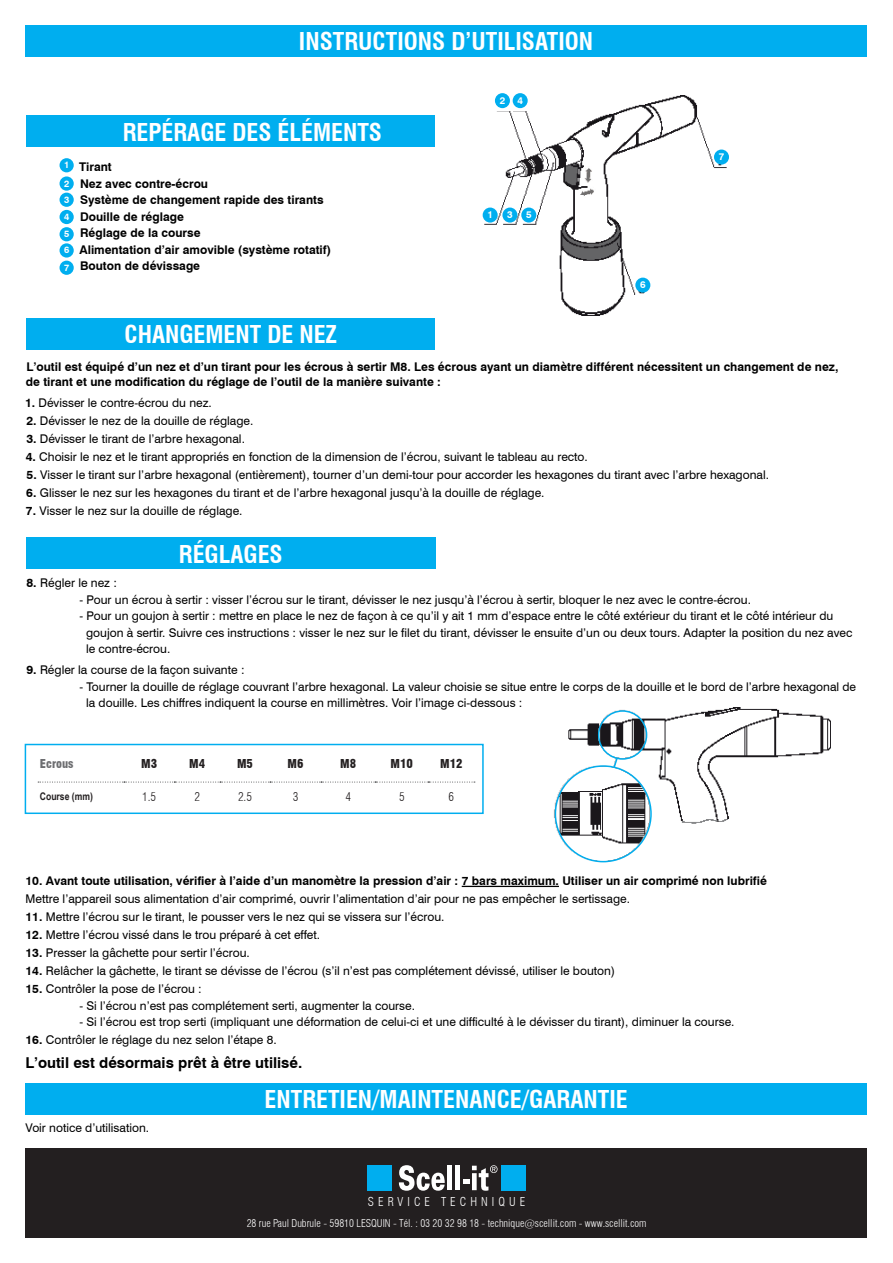
<style>
.page{position:relative;width:893px;height:1263px;background:#fff}
.page>*{position:absolute;margin:0;border:0;box-sizing:border-box;transform-origin:0 0}
.t1{font:700 condensed 24px "Swiss 721 BT";color:#fff}
.t2{font:700 15px "Swiss 721 BT";color:#000}
.t3{font:12px/16.5px "Swiss 721 BT";color:#000}
.t4{font:700 12px "Swiss 721 BT";color:#000}
.t5{font:300 condensed 12px "Swiss 721 BT";letter-spacing:.34em;color:#fff}
.spec_Diamètre{font:900 condensed 12px "Swiss 721 BT";color:#231f20}
.spec_corps{font:300 condensed 12px "Swiss 721 BT";color:#231f20}
.spec_en-tête{font:900 condensed 12px "Swiss 721 BT";color:#6c6d70}
.t6{font:300 condensed 10.5px "Swiss 721 BT";color:#fff}
.t7{font:700 10.5px "Arial Narrow";color:#231f20}
.t8{font:700 9.9px "Swiss 721 BT";color:#fff}
.t9{font:700 9.3px "Swiss 721 BT";color:#fff}
.s1{font-weight:700}
</style>
<div class="page">
<img style="left:482px;top:95px;width:247px;height:220px">
<div style="left:489px;top:85px;width:42px;height:26px;background:#fff"></div>
<div style="left:483px;top:208px;width:15px;height:15px;background:#00aeef;border-radius:50%"></div>
<div style="left:495px;top:93px;width:15px;height:15px;background:#00aeef;border-radius:50%"></div>
<div style="left:502px;top:208px;width:15px;height:15px;background:#00aeef;border-radius:50%"></div>
<div style="left:513px;top:93px;width:15px;height:15px;background:#00aeef;border-radius:50%"></div>
<div style="left:521px;top:208px;width:15px;height:15px;background:#00aeef;border-radius:50%"></div>
<div style="left:635px;top:278px;width:15px;height:15px;background:#00aeef;border-radius:50%"></div>
<div style="left:714px;top:150px;width:15px;height:15px;background:#00aeef;border-radius:50%"></div>
<div style="left:26px;top:1148px;width:841px;height:89px;background:#231f20"></div>
<div style="left:367px;top:1165px;width:25px;height:26px;background:#00aeef"></div>
<div style="left:501px;top:1165px;width:25px;height:26px;background:#00aeef"></div>
<svg style="left:399px;top:1165px;width:46px;height:26px"></svg>
<div style="left:447px;top:1166px;width:5px;height:24px;background:#fff"></div>
<hr style="left:456px;top:1166px;width:4px;height:24px;background:#fff">
<svg style="left:463px;top:1165px;width:35px;height:26px"></svg>
<div style="left:26px;top:1083px;width:841px;height:32px;background:#00aeef"></div>
<div style="left:26px;top:26px;width:841px;height:31px;background:#00aeef"></div>
<div style="left:26px;top:115px;width:409px;height:32px;background:#00aeef"></div>
<div style="left:26px;top:318px;width:409px;height:32px;background:#00aeef"></div>
<div style="left:26px;top:537px;width:410px;height:32px;background:#00aeef"></div>
<hr style="left:462px;top:886px;width:97px;height:1px;background:#000">
<div style="left:60px;top:158px;width:14px;height:14px;background:#00aeef;border-radius:50%"></div>
<div style="left:60px;top:176px;width:14px;height:15px;background:#00aeef;border-radius:50%"></div>
<div style="left:60px;top:193px;width:14px;height:14px;background:#00aeef;border-radius:50%"></div>
<div style="left:60px;top:210px;width:14px;height:14px;background:#00aeef;border-radius:50%"></div>
<div style="left:60px;top:227px;width:14px;height:14px;background:#00aeef;border-radius:50%"></div>
<div style="left:60px;top:243px;width:14px;height:15px;background:#00aeef;border-radius:50%"></div>
<div style="left:60px;top:261px;width:14px;height:14px;background:#00aeef;border-radius:50%"></div>
<img style="left:554px;top:707px;width:277px;height:156px">
<div style="left:598px;top:710px;width:49px;height:50px;border:1px solid #00aeef;border-radius:50%"></div>
<svg style="left:612px;top:756px;width:7px;height:13px"></svg>
<svg style="left:38px;top:781px;width:437px;height:2px"></svg>
<div style="left:25px;top:744px;width:459px;height:70px;border:2px solid #00aeef"></div>
<p class="t1" style="left:299px;top:27px;width:296px">INSTRUCTIONS D’UTILISATION</p>
<p class="t9" style="left:64px;top:159px;width:7px">1</p>
<p class="t9" style="left:64px;top:178px;width:7px">2</p>
<p class="t9" style="left:64px;top:194px;width:7px">3</p>
<p class="t9" style="left:64px;top:211px;width:7px">4</p>
<p class="t9" style="left:64px;top:228px;width:7px">5</p>
<p class="t9" style="left:64px;top:244px;width:7px">6</p>
<p class="t9" style="left:64px;top:262px;width:7px">7</p>
<p class="t1" style="left:123px;top:118px;width:261px">REPÉRAGE DES ÉLÉMENTS</p>
<p class="t4" style="left:79px;top:160px;width:34px">Tirant</p>
<p class="t4" style="left:80px;top:176px;width:130px">Nez avec contre-écrou</p>
<p class="t4" style="left:80px;top:193px;width:245px">Système de changement rapide des tirants</p>
<p class="t4" style="left:80px;top:209px;width:105px">Douille de réglage</p>
<p class="t4" style="left:80px;top:226px;width:122px">Réglage de la course</p>
<p class="t4" style="left:79px;top:242px;width:253px">Alimentation d’air amovible (système rotatif)</p>
<p class="t4" style="left:80px;top:259px;width:122px">Bouton de dévissage</p>
<p class="t1" style="left:125px;top:320px;width:214px">CHANGEMENT DE NEZ</p>
<p class="t8" style="left:500px;top:94px;width:7px">2</p>
<p class="t8" style="left:517px;top:94px;width:7px">4</p>
<p class="t8" style="left:487px;top:209px;width:7px">1</p>
<p class="t8" style="left:507px;top:209px;width:7px">3</p>
<p class="t8" style="left:526px;top:209px;width:7px">5</p>
<p class="t8" style="left:640px;top:279px;width:7px">6</p>
<p class="t8" style="left:719px;top:151px;width:7px">7</p>
<p class="t4" style="left:26px;top:359px;width:813px">L’outil est équipé d’un nez et d’un tirant pour les écrous à sertir M8. Les écrous ayant un diamètre différent nécessitent un changement de nez,</p>
<p class="t4" style="left:26px;top:374px;width:417px">de tirant et une modification du réglage de l’outil de la manière suivante :</p>
<p class="t3" style="left:25px;top:394px;width:188px"><span class="s1">1.</span> Dévisser le contre-écrou du nez.</p>
<p class="t3" style="left:26px;top:412px;width:228px"><span class="s1">2.</span> Dévisser le nez de la douille de réglage.</p>
<p class="t3" style="left:26px;top:430px;width:220px"><span class="s1">3.</span> Dévisser le tirant de l’arbre hexagonal.</p>
<p class="t3" style="left:26px;top:448px;width:564px"><span class="s1">4.</span> Choisir le nez et le tirant appropriés en fonction de la dimension de l’écrou, suivant le tableau au recto.</p>
<p class="t3" style="left:27px;top:466px;width:744px"><span class="s1">5.</span> Visser le tirant sur l’arbre hexagonal (entièrement), tourner d’un demi-tour pour accorder les hexagones du tirant avec l’arbre hexagonal.</p>
<p class="t3" style="left:26px;top:484px;width:520px"><span class="s1">6.</span> Glisser le nez sur les hexagones du tirant et de l’arbre hexagonal jusqu’à la douille de réglage.</p>
<p class="t3" style="left:26px;top:502px;width:218px"><span class="s1">7.</span> Visser le nez sur la douille de réglage.</p>
<p class="t1" style="left:179px;top:540px;width:105px">RÉGLAGES</p>
<p class="t3" style="left:27px;top:574px;width:92px"><span class="s1">8.</span> Régler le nez :</p>
<p class="t3" style="left:80px;top:591px;width:673px">- Pour un écrou à sertir : visser l’écrou sur le tirant, dévisser le nez jusqu’à l’écrou à sertir, bloquer le nez avec le contre-écrou.</p>
<p class="t3" style="left:86px;top:607px;width:768px;text-indent:-7px">- Pour un goujon à sertir : mettre en place le nez de façon à ce qu’il y ait 1 mm d’espace entre le côté extérieur du tirant et le côté intérieur du goujon à sertir. Suivre ces instructions : visser le nez sur le filet du tirant, dévisser le ensuite d’un ou deux tours. Adapter la position du nez avec le contre-écrou.</p>
<p class="t3" style="left:26px;top:661px;width:220px"><span class="s1">9.</span> Régler la course de la façon suivante :</p>
<p class="t3" style="left:86px;top:678px;width:772px;text-indent:-7px">- Tourner la douille de réglage couvrant l’arbre hexagonal. La valeur choisie se situe entre le corps de la douille et le bord de l’arbre hexagonal de la douille. Les chiffres indiquent la course en millimètres. Voir l’image ci-dessous :</p>
<p class="spec_en-tête" style="left:40px;top:756px;width:35px">Ecrous</p>
<p class="spec_Diamètre" style="left:141px;top:756px;width:18px">M3</p>
<p class="spec_Diamètre" style="left:189px;top:756px;width:18px">M4</p>
<p class="spec_Diamètre" style="left:237px;top:756px;width:18px">M5</p>
<p class="spec_Diamètre" style="left:288px;top:756px;width:18px">M6</p>
<p class="spec_Diamètre" style="left:340px;top:756px;width:18px">M8</p>
<p class="spec_Diamètre" style="left:391px;top:756px;width:24px">M10</p>
<p class="spec_Diamètre" style="left:440px;top:756px;width:24px">M12</p>
<p class="t7" style="left:40px;top:789px;width:55px">Course (mm)</p>
<p class="spec_corps" style="left:142px;top:789px;width:16px">1.5</p>
<p class="spec_corps" style="left:194px;top:789px;width:7px">2</p>
<p class="spec_corps" style="left:238px;top:789px;width:16px">2.5</p>
<p class="spec_corps" style="left:293px;top:789px;width:7px">3</p>
<p class="spec_corps" style="left:345px;top:789px;width:7px">4</p>
<p class="spec_corps" style="left:399px;top:789px;width:7px">5</p>
<p class="spec_corps" style="left:449px;top:789px;width:7px">6</p>
<p class="t4" style="left:26px;top:873px;width:743px">10. Avant toute utilisation, vérifier à l’aide d’un manomètre la pression d’air : 7 bars maximum. Utiliser un air comprimé non lubrifié</p>
<p class="t3" style="left:26px;top:890px;width:606px">Mettre l’appareil sous alimentation d’air comprimé, ouvrir l’alimentation d’air pour ne pas empêcher le sertissage.</p>
<p class="t3" style="left:26px;top:908px;width:420px"><span class="s1">11.</span> Mettre l’écrou sur le tirant, le pousser vers le nez qui se vissera sur l’écrou.</p>
<p class="t3" style="left:26px;top:926px;width:296px"><span class="s1">12.</span> Mettre l’écrou vissé dans le trou préparé à cet effet.</p>
<p class="t3" style="left:26px;top:944px;width:226px"><span class="s1">13.</span> Presser la gâchette pour sertir l’écrou.</p>
<p class="t3" style="left:26px;top:962px;width:591px"><span class="s1">14.</span> Relâcher la gâchette, le tirant se dévisse de l’écrou (s’il n’est pas complétement dévissé, utiliser le bouton)</p>
<p class="t3" style="left:26px;top:980px;width:178px"><span class="s1">15.</span> Contrôler la pose de l’écrou :</p>
<p class="t3" style="left:80px;top:997px;width:337px">- Si l’écrou n’est pas complétement serti, augmenter la course.</p>
<p class="t3" style="left:80px;top:1013px;width:656px">- Si l’écrou est trop serti (impliquant une déformation de celui-ci et une difficulté à le dévisser du tirant), diminuer la course.</p>
<p class="t3" style="left:26px;top:1031px;width:253px"><span class="s1">16.</span> Contrôler le réglage du nez selon l’étape 8.</p>
<p class="t2" style="left:26px;top:1054px;width:278px">L’outil est désormais prêt à être utilisé.</p>
<p class="t3" style="left:26px;top:1119px;width:125px">Voir notice d’utilisation.</p>
<p class="t1" style="left:265px;top:1085px;width:365px">ENTRETIEN/MAINTENANCE/GARANTIE</p>
<p class="t5" style="left:368px;top:1194px;width:159px">SERVICE TECHNIQUE</p>
<p class="t6" style="left:247px;top:1216px;width:401px">28 rue Paul Dubrule - 59810 LESQUIN - Tél. : 03 20 32 98 18 - technique@scellit.com - www.scellit.com</p>
</div>
